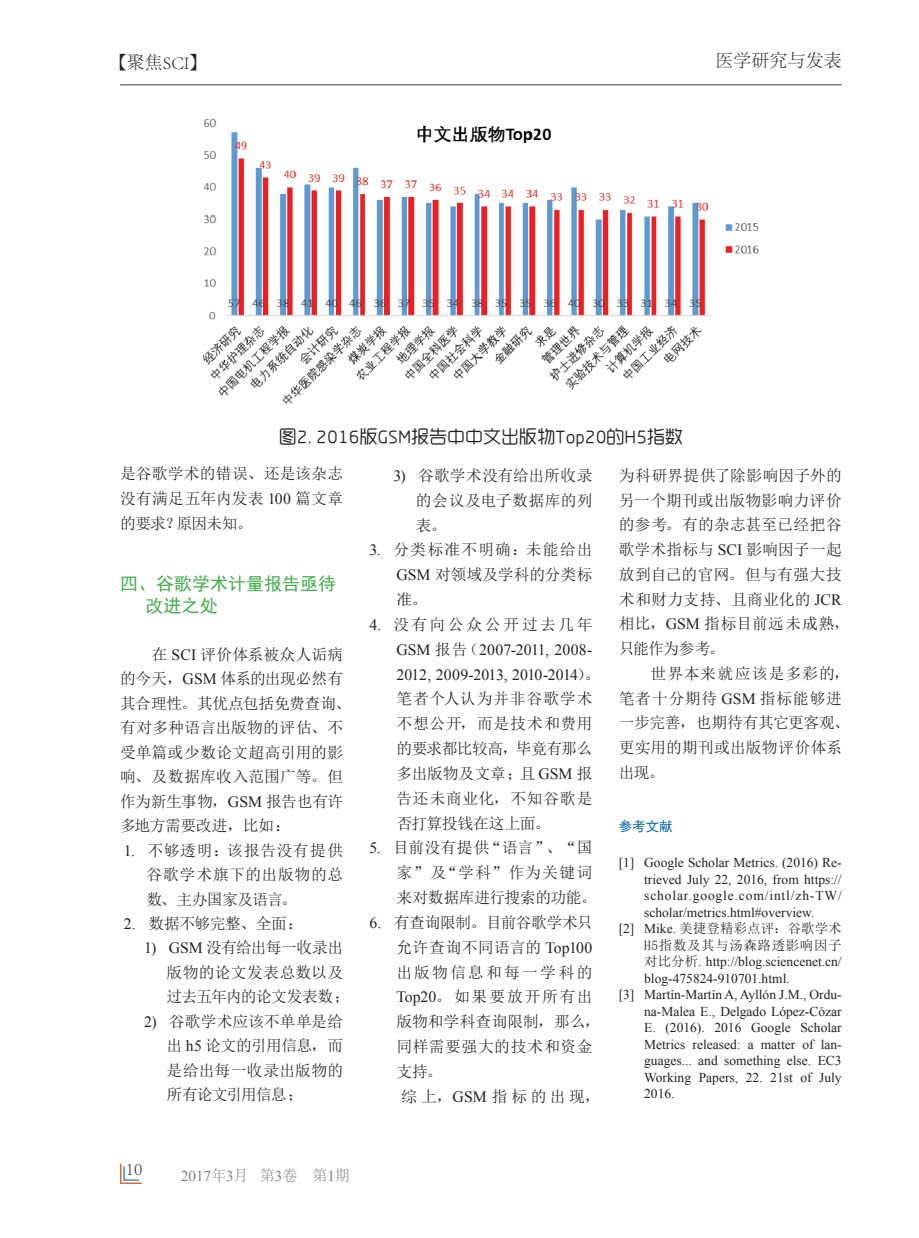
<style>
.page{position:relative;width:919px;height:1238px;background:#fff}
.page>*{position:absolute;margin:0;border:0;box-sizing:border-box;transform-origin:0 0}
.t1{font:18px "MF Yue Hei Noncommercial";color:#231f20}
.t2{font:300 18px "Adobe Song Std";color:#231f20}
.t3{font:18px/21.6px "Sim Hei";color:#40ae49}
.t4{font:15.75px/24.8px "N Sim Sun";letter-spacing:.01em;color:#231f20;text-align:justify}
.t5{font:15.75px/24.8px "Times New Roman";letter-spacing:.005em;color:#231f20}
.t6{font:15.75px/24.8px "N Sim Sun";letter-spacing:-.01em;color:#231f20}
.t7{font:15.75px/24.5px "N Sim Sun";letter-spacing:-.02em;color:#231f20}
.t8{font:15.75px "N Sim Sun";letter-spacing:-.03em;color:#231f20}
.t9{font:15.75px "N Sim Sun";letter-spacing:.11em;color:#231f20}
.t10{font:15.75px "N Sim Sun";letter-spacing:.15em;color:#231f20}
.t11{font:15.75px "N Sim Sun";letter-spacing:.04em;color:#231f20}
.t12{font:15.75px "N Sim Sun";letter-spacing:.145em;color:#231f20}
.t13{font:15px "Times New Roman";color:#7c7c80}
.t14{font:13.5px/16.5px "Times New Roman";color:#231f20;text-align:justify}
.t15{font:13.5px/16.5px "N Sim Sun";letter-spacing:.045em;color:#231f20;text-align:right}
.t16{font:13.5px "Sim Hei";color:#0065a4}
.s1{font-family:"Adobe Fangsong Std";font-weight:400}
.s2{font-family:"Times New Roman"}
.s3{font-family:"N Sim Sun"}
.s4{font-family:"Adobe Song Std";font-weight:300}
</style>
<div class="page">
<hr style="left:120px;top:84px;width:721px;height:1px;background:#7c7c80">
<svg style="left:120px;top:1163px;width:22px;height:20px"></svg>
<img style="left:204px;top:119px;width:554px;height:284px">
<p class="t2" style="left:109px;top:52px;width:100px"><span class="s1">【</span>聚焦SCI<span class="s1">】</span></p>
<p class="t2" style="left:715px;top:51px;width:127px">医学研究与发表</p>
<p class="t1" style="left:279px;top:426px;width:405px">图2. 2016版GSM报告中中文出版物Top20的H5指数</p>
<p class="t4" style="left:120px;top:461px;width:224px">是谷歌学术的错误、还是该杂志没有满足五年内发表 <span class="s2">100</span> 篇文章的要求？原因未知。</p>
<p class="t3" style="left:146px;top:573px;width:192px;text-indent:-26px">四、谷歌学术计量报告亟待改进之处</p>
<p class="t4" style="left:120px;top:642px;width:232px;text-align:left;text-indent:32px">在 <span class="s2">SCI</span> 评价体系被众人诟病的今天，<span class="s2">GSM</span> 体系的出现必然有其合理性。其优点包括免费查询、有对多种语言出版物的评估、不受单篇或少数论文超高引用的影响、及数据库收入范围广等。但作为新生事物，<span class="s2">GSM</span> 报告也有许多地方需要改进，比如：</p>
<p class="t4" style="left:146px;top:837px;width:198px;text-indent:-23px"><span class="s2">1.</span> 不够透明：该报告没有提供谷歌学术旗下的出版物的总数、主办国家及语言。</p>
<p class="t8" style="left:124px;top:915px;width:181px"><span class="s2">2.</span> 数据不够完整、全面：</p>
<p class="t7" style="left:167px;top:935px;width:185px;text-indent:-23px"><span class="s2">1) GSM</span> 没有给出每一收录出版物的论文发表总数以及过去五年内的论文发表数；</p>
<p class="t4" style="left:167px;top:1008px;width:178px;text-indent:-23px"><span class="s2">2)</span> 谷歌学术应该不单单是给出 <span class="s2">h5</span> 论文的引用信息，而是给出每一收录出版物的所有论文引用信息；</p>
<p class="t4" style="left:416px;top:463px;width:178px;text-indent:-23px"><span class="s2">3)</span> 谷歌学术没有给出所收录的会议及电子数据库的列表。</p>
<p class="t4" style="left:396px;top:537px;width:197px;text-indent:-27px"><span class="s2">3.</span> 分类标准不明确：未能给出<span class="s2">GSM</span> 对领域及学科的分类标准。</p>
<p class="t10" style="left:369px;top:616px;width:224px"><span class="s2">4.</span> 没有向公众公开过去几年</p>
<p class="t5" style="left:396px;top:637px;width:205px">GSM <span class="s3">报告（</span>2007-2011, 2008-<br>2012, 2009-2013, 2010-2014<span class="s3">）。</span></p>
<p class="t4" style="left:396px;top:686px;width:197px">笔者个人认为并非谷歌学术不想公开，而是技术和费用的要求都比较高，毕竟有那么多出版物及文章；且 <span class="s2">GSM</span> 报告还未商业化，不知谷歌是否打算投钱在这上面。</p>
<p class="t6" style="left:396px;top:835px;width:201px;text-indent:-27px"><span class="s2">5.</span> 目前没有提供“语言”、“国家”及“学科”作为关键词来对数据库进行搜索的功能。</p>
<p class="t8" style="left:369px;top:914px;width:224px"><span class="s2">6.</span> 有查询限制。目前谷歌学术只</p>
<p class="t4" style="left:396px;top:934px;width:197px">允许查询不同语言的 <span class="s2">Top100</span></p>
<p class="t12" style="left:396px;top:964px;width:197px">出版物信息和每一学科的</p>
<p class="t9" style="left:396px;top:988px;width:197px"><span class="s2">Top20</span>。如果要放开所有出</p>
<p class="t4" style="left:396px;top:1009px;width:205px">版物和学科查询限制，那么，</p>
<p class="t11" style="left:396px;top:1038px;width:197px">同样需要强大的技术和资金</p>
<p class="t4" style="left:396px;top:1058px;width:47px">支持。</p>
<p class="t4" style="left:401px;top:1083px;width:200px">综上，<span class="s2">GSM</span> 指标的出现，</p>
<p class="t2" style="left:126px;top:1158px;width:18px">10</p>
<p class="t13" style="left:181px;top:1165px;width:170px">2017<span class="s4">年</span>3<span class="s4">月 第</span>3<span class="s4">卷 第</span>1<span class="s4">期</span></p>
<p class="t4" style="left:618px;top:463px;width:232px;text-align:left">为科研界提供了除影响因子外的另一个期刊或出版物影响力评价的参考。有的杂志甚至已经把谷歌学术指标与 <span class="s2">SCI</span> 影响因子一起放到自己的官网。但与有强大技术和财力支持、且商业化的 <span class="s2">JCR</span>相比，<span class="s2">GSM</span> 指标目前远未成熟，只能作为参考。</p>
<p class="t4" style="left:618px;top:661px;width:232px;text-align:left;text-indent:32px">世界本来就应该是多彩的，笔者十分期待 <span class="s2">GSM</span> 指标能够进一步完善，也期待有其它更客观、更实用的期刊或出版物评价体系出现。</p>
<p class="t16" style="left:618px;top:819px;width:55px">参考文献</p>
<p class="t14" style="left:644px;top:854px;width:199px;text-indent:-26px">[1] Google Scholar Metrics. (2016) Re&shy;trieved July 22, 2016, from https:// scholar.google.com/intl/zh-TW/ scholar/metrics.html#overview.</p>
<p class="t15" style="left:618px;top:920px;width:224px"><span class="s2">[2] Mike</span><span class="s4">.</span> 美捷登精彩点评：谷歌学术<br>H5指数及其与汤森路透影响因子</p>
<p class="t14" style="left:644px;top:953px;width:199px"><span class="s3">对比分析</span>. http://blog.sciencenet.cn/</p>
<p class="t14" style="left:644px;top:969px;width:147px">blog-475824-910701.html.</p>
<p class="t14" style="left:618px;top:986px;width:224px">[3] Martín-Martín A, Ayllón J.M., Ordu-</p>
<p class="t14" style="left:644px;top:1002px;width:199px">na-Malea E., Delgado López-Cózar</p>
<p class="t14" style="left:644px;top:1019px;width:199px">E. (2016). 2016 Google Scholar</p>
<p class="t14" style="left:644px;top:1035px;width:199px">Metrics released: a matter of lan-</p>
<p class="t14" style="left:644px;top:1052px;width:199px">guages... and something else. EC3</p>
<p class="t14" style="left:644px;top:1068px;width:199px">Working Papers, 22. 21st of July</p>
<p class="t14" style="left:644px;top:1085px;width:32px">2016.</p>
</div>
